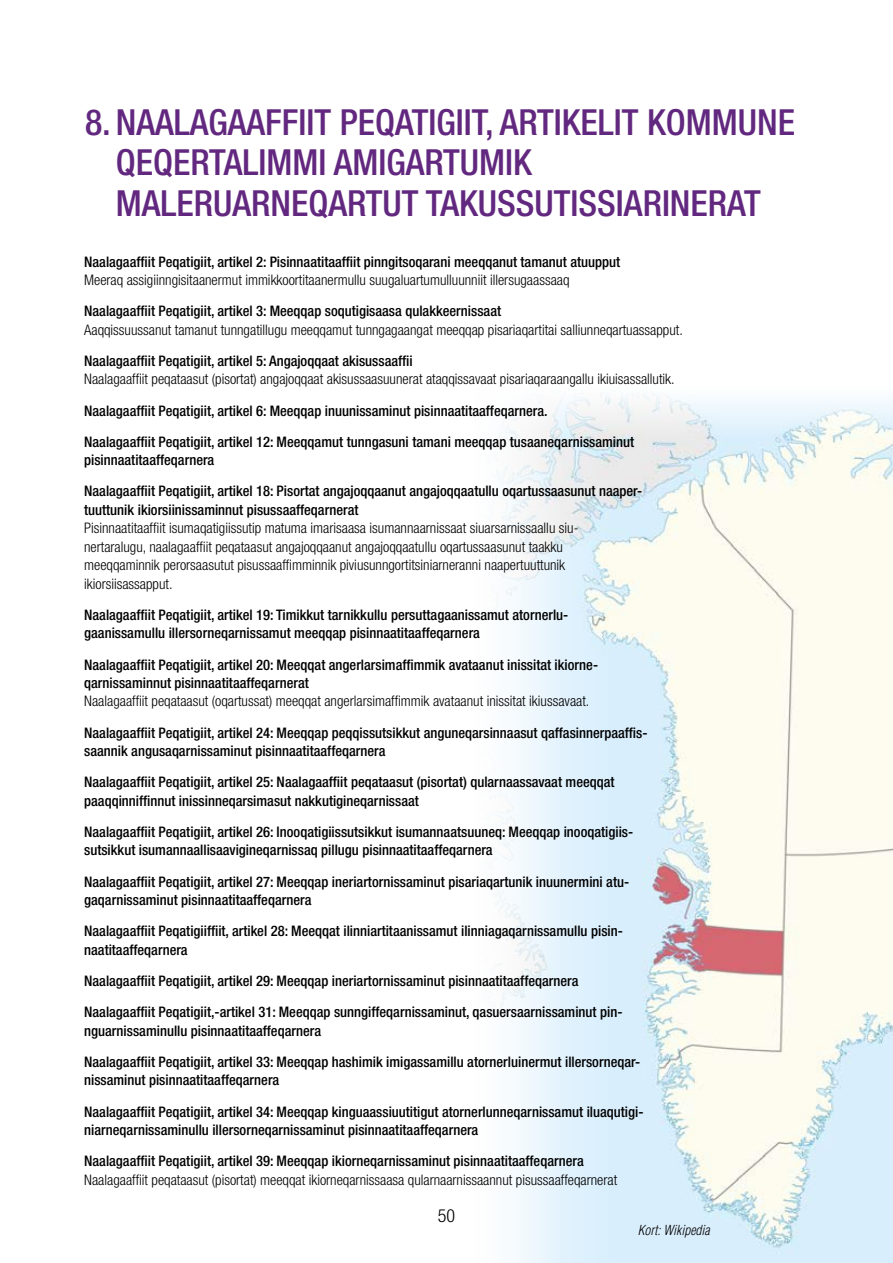
<style>
.page{position:relative;width:893px;height:1263px;background:#fff}
.page>*{position:absolute;margin:0;border:0;box-sizing:border-box;transform-origin:0 0}
.t1{font:500 condensed 36px/40.5px "Helvetica Neue";color:#62287f}
.t2{font:300 condensed 18px "Helvetica Neue";color:#000}
.t3{font:500 condensed 14.55px/18.5px "Helvetica Neue";color:#000}
.t4{font:300 condensed 14.55px/18.5px "Helvetica Neue";color:#000}
.t5{font:italic 300 condensed 13.5px "Helvetica";color:#000}
</style>
<div class="page">
<img style="left:568px;top:444px;width:325px;height:819px">
<svg style="left:568px;top:394px;width:325px;height:50px"></svg>
<svg style="left:493px;top:399px;width:75px;height:864px;fill:#f1f7fd"></svg>
<h1 class="t1" style="left:116px;top:101px;width:681px;text-indent:-31px">8.NAALAGAAFFIIT PEQATIGIIT, ARTIKELIT KOMMUNE<br>QEQERTALIMMI AMIGARTUMIK<br>MALERUARNEQARTUT TAKUSSUTISSIARINERAT</h1>
<p class="t3" style="left:84px;top:252px;width:538px">Naalagaaffiit Peqatigiit, artikel 2: Pisinnaatitaaffiit pinngitsoqarani meeqqanut tamanut atuupput</p>
<p class="t4" style="left:84px;top:270px;width:487px">Meeraq assigiinngisitaanermut immikkoortitaanermullu suugaluartumulluunniit illersugaassaaq</p>
<p class="t3" style="left:84px;top:302px;width:418px">Naalagaaffiit Peqatigiit, artikel 3: Meeqqap soqutigisaasa qulakkeernissaat</p>
<p class="t4" style="left:84px;top:320px;width:600px">Aaqqissuussanut tamanut tunngatillugu meeqqamut tunngagaangat meeqqap pisariaqartitai salliunneqartuassapput.</p>
<p class="t3" style="left:84px;top:351px;width:330px">Naalagaaffiit Peqatigiit, artikel 5: Angajoqqaat akisussaaffii</p>
<p class="t4" style="left:84px;top:370px;width:592px">Naalagaaffiit peqataasut (pisortat) angajoqqaat akisussaasuunerat ataqqissavaat pisariaqaraangallu ikiuisassallutik.</p>
<p class="t3" style="left:84px;top:395px;width:551px;line-height:31.2px">Naalagaaffiit Peqatigiit, artikel 6: Meeqqap inuunissaminut pisinnaatitaaffeqarnera.<br>Naalagaaffiit Peqatigiit, artikel 12: Meeqqamut tunngasuni tamani meeqqap tusaaneqarnissaminut</p>
<p class="t3" style="left:84px;top:444px;width:559px;line-height:31.2px">pisinnaatitaaffeqarnera<br>Naalagaaffiit Peqatigiit, artikel 18: Pisortat angajoqqaanut angajoqqaatullu oqartussaasunut naaper-</p>
<p class="t3" style="left:84px;top:500px;width:276px">tuuttunik ikiorsiinissaminnut pisussaaffeqarnerat</p>
<p class="t4" style="left:84px;top:519px;width:494px">Pisinnaatitaaffiit isumaqatigiissutip matuma imarisaasa isumannaarnissaat siuarsarnissaallu siu&shy;nertaralugu, naalagaaffiit peqataasut angajoqqaanut angajoqqaatullu oqartussaasunut taakku meeqqaminnik perorsaasutut pisussaaffimminnik piviusunngortitsiniarneranni naapertuuttunik ikiorsiisassapput.</p>
<p class="t3" style="left:84px;top:605px;width:486px">Naalagaaffiit Peqatigiit, artikel 19: Timikkut tarnikkullu persuttagaanissamut atornerlu&shy;gaanissamullu illersorneqarnissamut meeqqap pisinnaatitaaffeqarnera</p>
<p class="t3" style="left:84px;top:655px;width:515px">Naalagaaffiit Peqatigiit, artikel 20: Meeqqat angerlarsimaffimmik avataanut inissitat ikiorne&shy;qarnissaminnut pisinnaatitaaffeqarnerat</p>
<p class="t4" style="left:84px;top:692px;width:507px">Naalagaaffiit peqataasut (oqartussat) meeqqat angerlarsimaffimmik avataanut inissitat ikiussavaat.</p>
<p class="t3" style="left:84px;top:723px;width:565px">Naalagaaffiit Peqatigiit, artikel 24: Meeqqap peqqissutsikkut anguneqarsinnaasut qaffasinnerpaaffis&shy;saannik angusaqarnissaminut pisinnaatitaaffeqarnera</p>
<p class="t3" style="left:84px;top:773px;width:532px">Naalagaaffiit Peqatigiit, artikel 25: Naalagaaffiit peqataasut (pisortat) qularnaassavaat meeqqat paaqqinniffinnut inissinneqarsimasut nakkutigineqarnissaat</p>
<p class="t3" style="left:84px;top:822px;width:550px">Naalagaaffiit Peqatigiit, artikel 26: Inooqatigiissutsikkut isumannaatsuuneq: Meeqqap inooqatigiis&shy;sutsikkut isumannaallisaavigineqarnissaq pillugu pisinnaatitaaffeqarnera</p>
<p class="t3" style="left:84px;top:872px;width:546px">Naalagaaffiit Peqatigiit, artikel 27: Meeqqap ineriartornissaminut pisariaqartunik inuunermini atu&shy;gaqarnissaminut pisinnaatitaaffeqarnera</p>
<p class="t3" style="left:84px;top:922px;width:540px">Naalagaaffiit Peqatigiiffiit, artikel 28: Meeqqat ilinniartitaanissamut ilinniagaqarnissamullu pisin&shy;naatitaaffeqarnera</p>
<p class="t3" style="left:84px;top:965px;width:540px;line-height:31.2px">Naalagaaffiit Peqatigiit, artikel 29: Meeqqap ineriartornissaminut pisinnaatitaaffeqarnera<br>Naalagaaffiit Peqatigiit,-artikel 31: Meeqqap sunngiffeqarnissaminut, qasuersaarnissaminut pin-</p>
<p class="t3" style="left:84px;top:1015px;width:557px;line-height:31.2px">nguarnissaminullu pisinnaatitaaffeqarnera<br>Naalagaaffiit Peqatigiit, artikel 33: Meeqqap hashimik imigassamillu atornerluinermut illersorneqar-</p>
<p class="t3" style="left:84px;top:1064px;width:561px;line-height:31.2px">nissaminut pisinnaatitaaffeqarnera<br>Naalagaaffiit Peqatigiit, artikel 34: Meeqqap kinguaassiuutitigut atornerlunneqarnissamut iluaqutigi-</p>
<p class="t3" style="left:84px;top:1114px;width:501px;line-height:31.2px">niarneqarnissaminullu illersorneqarnissaminut pisinnaatitaaffeqarnera<br>Naalagaaffiit Peqatigiit, artikel 39: Meeqqap ikiorneqarnissaminut pisinnaatitaaffeqarnera</p>
<p class="t4" style="left:84px;top:1170px;width:535px">Naalagaaffiit peqataasut (pisortat) meeqqat ikiorneqarnissaasa qularnaarnissaannut pisussaaffeqarnerat</p>
<p class="t2" style="left:438px;top:1205px;width:19px">50</p>
<p class="t5" style="left:638px;top:1223px;width:73px">Kort: Wikipedia</p>
</div>
